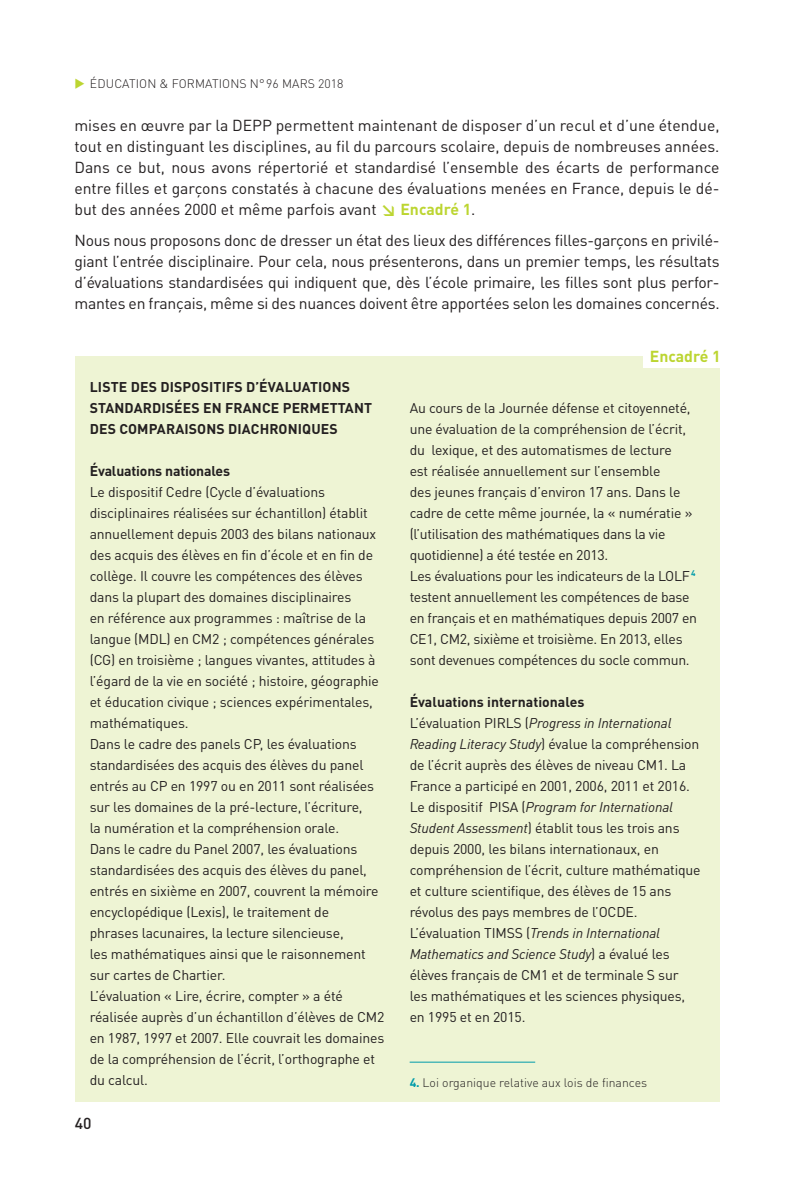
<style>
.page{position:relative;width:794px;height:1191px;background:#fff}
.page>*{position:absolute;margin:0;border:0;box-sizing:border-box;transform-origin:0 0}
.Courant{font:15.75px/21px "DINOT";letter-spacing:-.015em;color:#231f20;text-align:justify}
.Filet_fin_d_article{font:700 15.75px "DINOT";color:#bcd531}
.t1{font:500 15.75px "DINOT";color:#231f20}
._05_TexteEncadre{font:14px/21px "DINOT";letter-spacing:-.01em;color:#231f20}
.Titre{font:700 14px/21px "DINOT";letter-spacing:.01em;color:#231f20}
._07_Titre2Encadre{font:700 14px "DINOT";color:#231f20}
._05_TexteEncadre-2{font:700 14px "DINOT";letter-spacing:-.01em;color:#231f20}
.Texte{font:300 12.25px "DINOT";color:#231f20}
.Titre_courant__gauch{font:300 12.25px "DINOT";letter-spacing:.01em;color:#231f20}
.s1{color:#bcd531}
.s2{font-weight:700;color:#bcd531}
.s3{font-style:italic}
.s4{font-weight:700;color:#009baa}
</style>
<div class="page">
<div style="left:75px;top:356px;width:644px;height:745px;background:#eef4d4"></div>
<hr style="left:410px;top:1061px;width:125px;height:1px;background:#009baa">
<div style="left:643px;top:345px;width:84px;height:22px;background:#fff"></div>
<p class="Titre_courant__gauch" style="left:74px;top:76px;width:270px"><span class="s1">◆</span> ÉDUCATION &amp; FORMATIONS N°96 MARS 2018</p>
<p class="Courant" style="left:74px;top:115px;width:646px">mises en œuvre par la DEPP permettent maintenant de disposer d’un recul et d’une étendue, tout en distinguant les disciplines, au fil du parcours scolaire, depuis de nombreuses années.<br>Dans ce but, nous avons répertorié et standardisé l’ensemble des écarts de performance entre filles et garçons constatés à chacune des évaluations menées en France, depuis le dé&shy;but des années 2000 et même parfois avant <span class="s2">↘ Encadré 1</span>.</p>
<p class="Courant" style="left:74px;top:230px;width:646px">Nous nous proposons donc de dresser un état des lieux des différences filles-garçons en privilé&shy;giant l’entrée disciplinaire. Pour cela, nous présenterons, dans un premier temps, les résultats d’évaluations standardisées qui indiquent que, dès l’école primaire, les filles sont plus perfor&shy;mantes en français, même si des nuances doivent être apportées selon les domaines concernés.</p>
<p class="Titre" style="left:90px;top:376px;width:284px">LISTE DES DISPOSITIFS D’ÉVALUATIONS<br>STANDARDISÉES EN FRANCE PERMETTANT<br>DES COMPARAISONS DIACHRONIQUES</p>
<p class="_05_TexteEncadre-2" style="left:90px;top:462px;width:142px">Évaluations nationales</p>
<p class="_05_TexteEncadre" style="left:90px;top:481px;width:291px">Le dispositif Cedre (Cycle d’évaluations disciplinaires réalisées sur échantillon) établit annuellement depuis 2003 des bilans nationaux des acquis des élèves en fin d’école et en fin de collège. Il couvre les compétences des élèves dans la plupart des domaines disciplinaires<br>en référence aux programmes : maîtrise de la langue (MDL) en CM2 ; compétences générales (CG) en troisième ; langues vivantes, attitudes à l’égard de la vie en société ; histoire, géographie et éducation civique ; sciences expérimentales, mathématiques.</p>
<p class="_05_TexteEncadre" style="left:90px;top:733px;width:286px">Dans le cadre des panels CP, les évaluations standardisées des acquis des élèves du panel entrés au CP en 1997 ou en 2011 sont réalisées sur les domaines de la pré-lecture, l’écriture, la numération et la compréhension orale.</p>
<p class="_05_TexteEncadre" style="left:90px;top:838px;width:290px">Dans le cadre du Panel 2007, les évaluations standardisées des acquis des élèves du panel, entrés en sixième en 2007, couvrent la mémoire encyclopédique (Lexis), le traitement de phrases lacunaires, la lecture silencieuse,<br>les mathématiques ainsi que le raisonnement sur cartes de Chartier.</p>
<p class="_05_TexteEncadre" style="left:90px;top:985px;width:296px">L’évaluation « Lire, écrire, compter » a été réalisée auprès d’un échantillon d’élèves de CM2 en 1987, 1997 et 2007. Elle couvrait les domaines de la compréhension de l’écrit, l’orthographe et du calcul.</p>
<p class="t1" style="left:75px;top:1112px;width:18px">40</p>
<p class="Filet_fin_d_article" style="left:650px;top:346px;width:72px">Encadré 1</p>
<p class="_05_TexteEncadre" style="left:410px;top:397px;width:284px">Au cours de la Journée défense et citoyenneté, une évaluation de la compréhension de l’écrit, du lexique, et des automatismes de lecture est réalisée annuellement sur l’ensemble<br>des jeunes français d’environ 17 ans. Dans le cadre de cette même journée, la « numératie » (l’utilisation des mathématiques dans la vie quotidienne) a été testée en 2013.</p>
<p class="_05_TexteEncadre" style="left:410px;top:565px;width:289px">Les évaluations pour les indicateurs de la LOLF <sup>4 </sup>testent annuellement les compétences de base en français et en mathématiques depuis 2007 en CE1, CM2, sixième et troisième. En 2013, elles sont devenues compétences du socle commun.</p>
<p class="_07_Titre2Encadre" style="left:410px;top:693px;width:176px">Évaluations internationales</p>
<p class="_05_TexteEncadre" style="left:410px;top:712px;width:291px">L’évaluation PIRLS (<span class="s3">Progress in International Reading Literacy Study</span>) évalue la compréhension de l’écrit auprès des élèves de niveau CM1. La France a participé en 2001, 2006, 2011 et 2016.</p>
<p class="_05_TexteEncadre" style="left:410px;top:796px;width:292px">Le dispositif PISA (<span class="s3">Program for International Student Assessment</span>) établit tous les trois ans depuis 2000, les bilans internationaux, en compréhension de l’écrit, culture mathématique et culture scientifique, des élèves de 15 ans révolus des pays membres de l’OCDE.</p>
<p class="_05_TexteEncadre" style="left:410px;top:922px;width:277px">L’évaluation TIMSS (<span class="s3">Trends in International Mathematics and Science Study</span>) a évalué les élèves français de CM1 et de terminale S sur les mathématiques et les sciences physiques, en 1995 et en 2015.</p>
<p class="Texte" style="left:410px;top:1074px;width:239px"><span class="s4">4.</span> Loi organique relative aux lois de finances</p>
</div>
